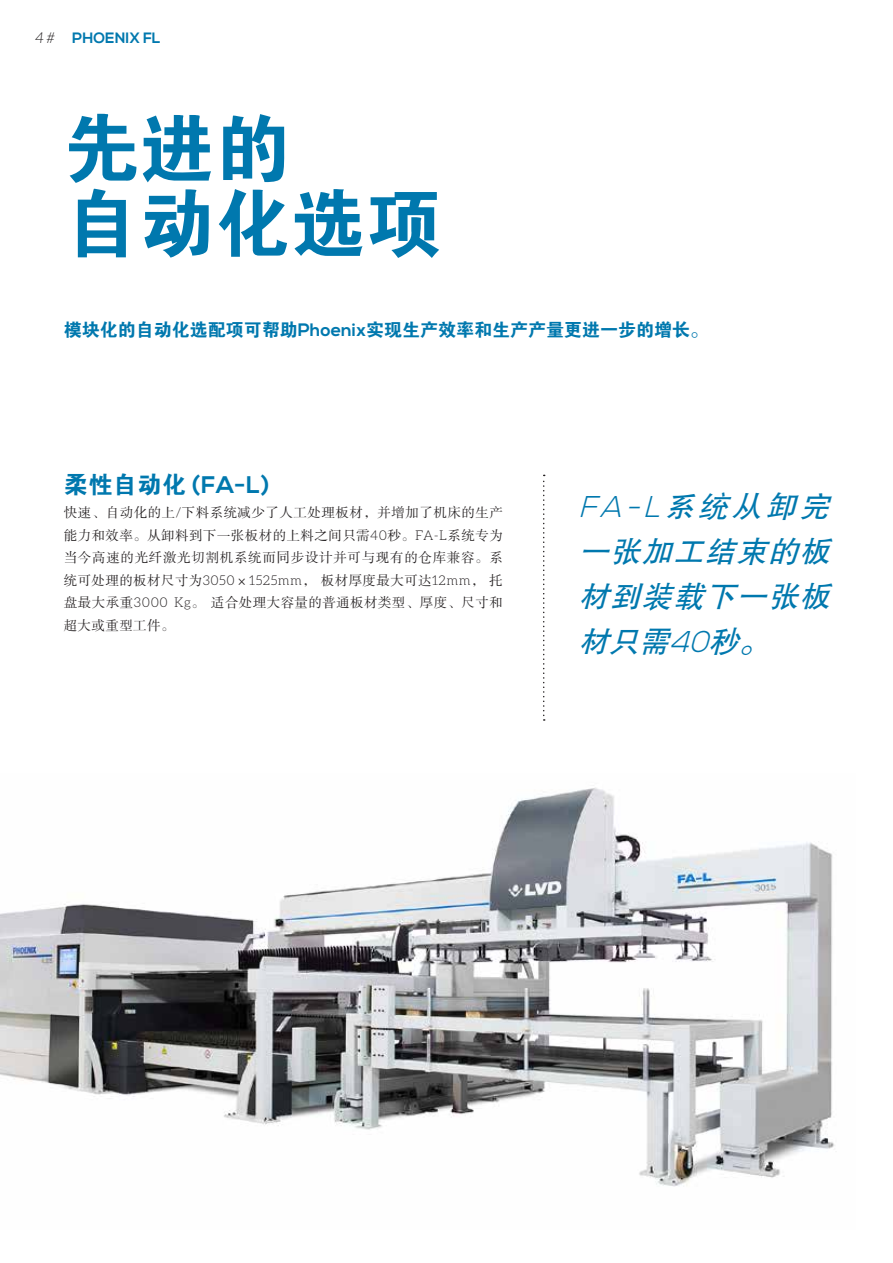
<style>
.page{position:relative;width:893px;height:1263px;background:#fff}
.page>*{position:absolute;margin:0;border:0;box-sizing:border-box;transform-origin:0 0}
.t1{font:75px/75px "FZDHTK GBK1 0";letter-spacing:.01em;color:#0078ae}
.t2{font:italic 30px/45px "FZHTK GBK1 0";color:#0078ae;text-align:justify}
.t3{font:700 24px "Nexa";color:#0078ae}
.t4{font:18px "FZDHTK GBK1 0";color:#0078ae}
.t5{font:700 15px "Nexa";color:#0078ae}
.t6{font:13.5px/22.6px "FZSSJW GB1 0";letter-spacing:.03em;color:#231f20;text-align:justify}
.s1{font-family:"Aleo";font-weight:300;font-style:italic;color:#231f20}
.s2{font-family:"Nexa";font-weight:700}
.s3{font-family:"FZDHTK GBK1 0";font-weight:400}
.s4{font-family:"Aleo";font-weight:300}
.s5{font-family:"Nexa";font-weight:300}
</style>
<div class="page">
<img style="left:0;top:787px;width:835px;height:400px">
<svg style="left:543px;top:475px;width:2px;height:246px"></svg>
<p class="t5" style="left:35px;top:29px;width:127px"><span class="s1">4 #</span> PHOENIX FL</p>
<h1 class="t1" style="left:64px;top:113px;width:380px">先进的<br>自动化选项</h1>
<h3 class="t4" style="left:64px;top:319px;width:646px">模块化的自动化选配项可帮助<span class="s2">Phoenix</span>实现生产效率和生产产量更进一步的增长。</h3>
<h3 class="t3" style="left:64px;top:470px;width:207px"><span class="s3">柔性自动化</span> (FA-L)</h3>
<p class="t6" style="left:64px;top:502px;width:441px">快速、自动化的上<span class="s4">/</span>下料系统减少了人工处理板材，并增加了机床的生产能力和效率。从卸料到下一张板材的上料之间只需<span class="s4">40</span>秒。<span class="s4">FA-L</span>系统专为当今高速的光纤激光切割机系统而同步设计并可与现有的仓库兼容。系统可处理的板材尺寸为<span class="s4">3050</span>×<span class="s4">1525mm</span>，板材厚度最大可达<span class="s4">12mm</span>，托盘最大承重<span class="s4">3000 Kg</span>。适合处理大容量的普通板材类型、厚度、尺寸和超大或重型工件。</p>
<h2 class="t2" style="left:579px;top:484px;width:261px"><span class="s5">FA-L</span>系统从卸完一张加工结束的板材到装载下一张板材只需<span class="s5">40</span>秒。</h2>
</div>
